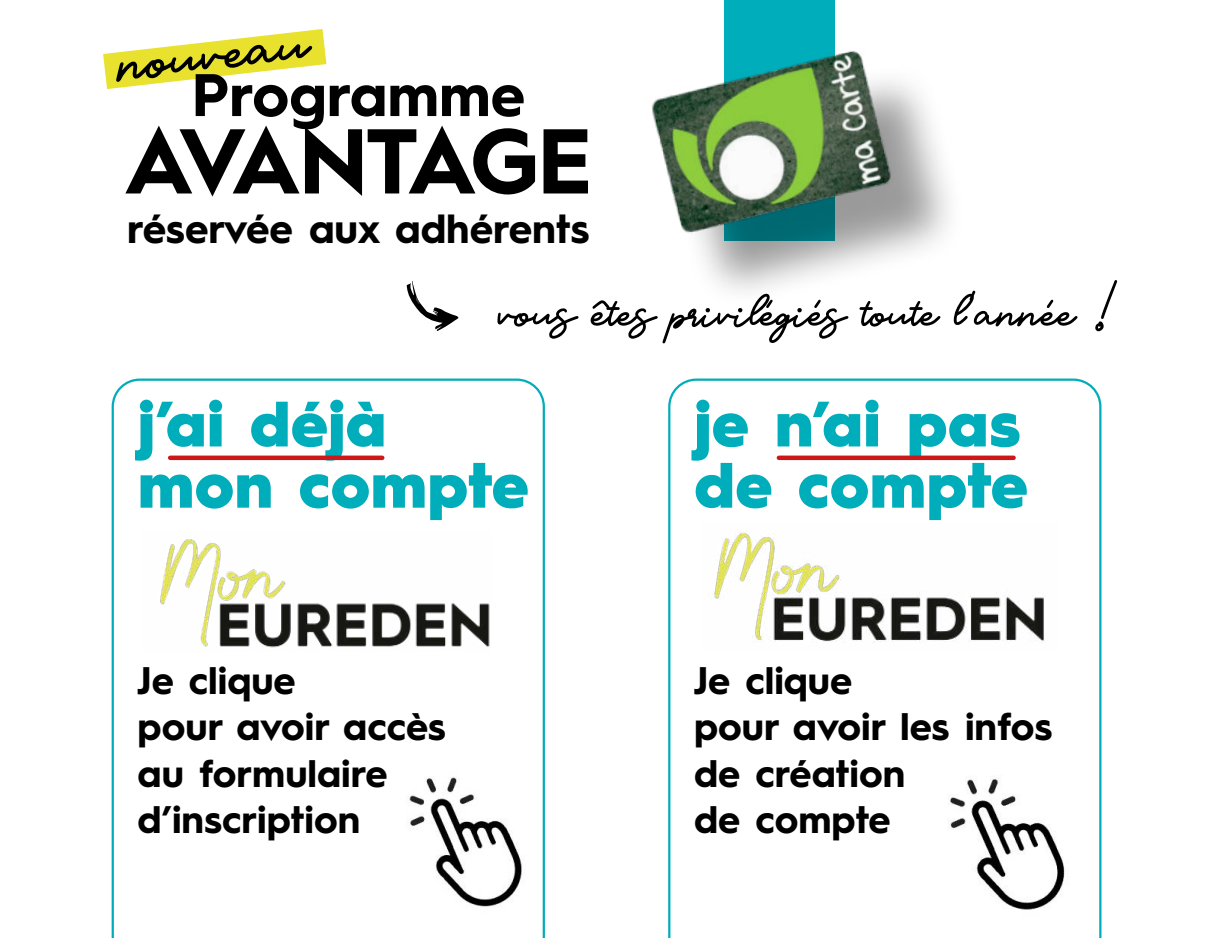
<style>
.page{position:relative;width:1212px;height:938px;background:#fff}
.page>*{position:absolute;margin:0;border:0;box-sizing:border-box;transform-origin:0 0}
.t1{font:700 92.02px "Hurme Geometric Sans 1";letter-spacing:-.07em;color:#000}
.t2{font:900 64.12px/61.2px "Hurme Geometric Sans 1";color:#00adba}
.t3{font:63.23px "Geofanny";color:#000}
.t4{font:700 60.07px "Hurme Geometric Sans 1";color:#000}
.t5{font:700 40.95px "Hurme Geometric Sans 1";color:#000}
.t6{font:700 38.48px/46.1px "Hurme Geometric Sans 1";color:#000}
</style>
<div class="page">
<svg style="left:407px;top:281px;width:51px;height:50px"></svg>
<div style="left:725px;top:0;width:110px;height:240px;background:#00adba"></div>
<svg style="left:103px;top:29px;width:223px;height:60px"></svg>
<div style="left:664px;top:63px;width:302px;height:245px;background:#000;opacity:.4"></div>
<img style="left:651px;top:38px;width:248px;height:198px">
<svg style="left:112px;top:378px;width:433px;height:560px"></svg>
<svg style="left:668px;top:378px;width:433px;height:560px"></svg>
<img style="left:702px;top:523px;width:356px;height:127px">
<h3 class="t4" style="left:192px;top:72px;width:335px">Programme</h3>
<h1 class="t1" style="left:124px;top:126px;width:469px">AVANTAGE</h1>
<p class="t5" style="left:127px;top:212px;width:464px">réservée aux adhérents</p>
<h3 class="t3" style="left:498px;top:280px;width:617px">vous êtes privilégiés toute l’année !</h3>
<h2 class="t2" style="left:138px;top:399px;width:393px">j’ai déjà mon compte</h2>
<p class="t6" style="left:138px;top:661px;width:310px">Je clique<br>pour avoir accès au formulaire d’inscription</p>
<h2 class="t2" style="left:694px;top:399px;width:335px">je n’ai pas de compte</h2>
<p class="t6" style="left:694px;top:661px;width:360px">Je clique<br>pour avoir les infos de création<br>de compte</p>
</div>
